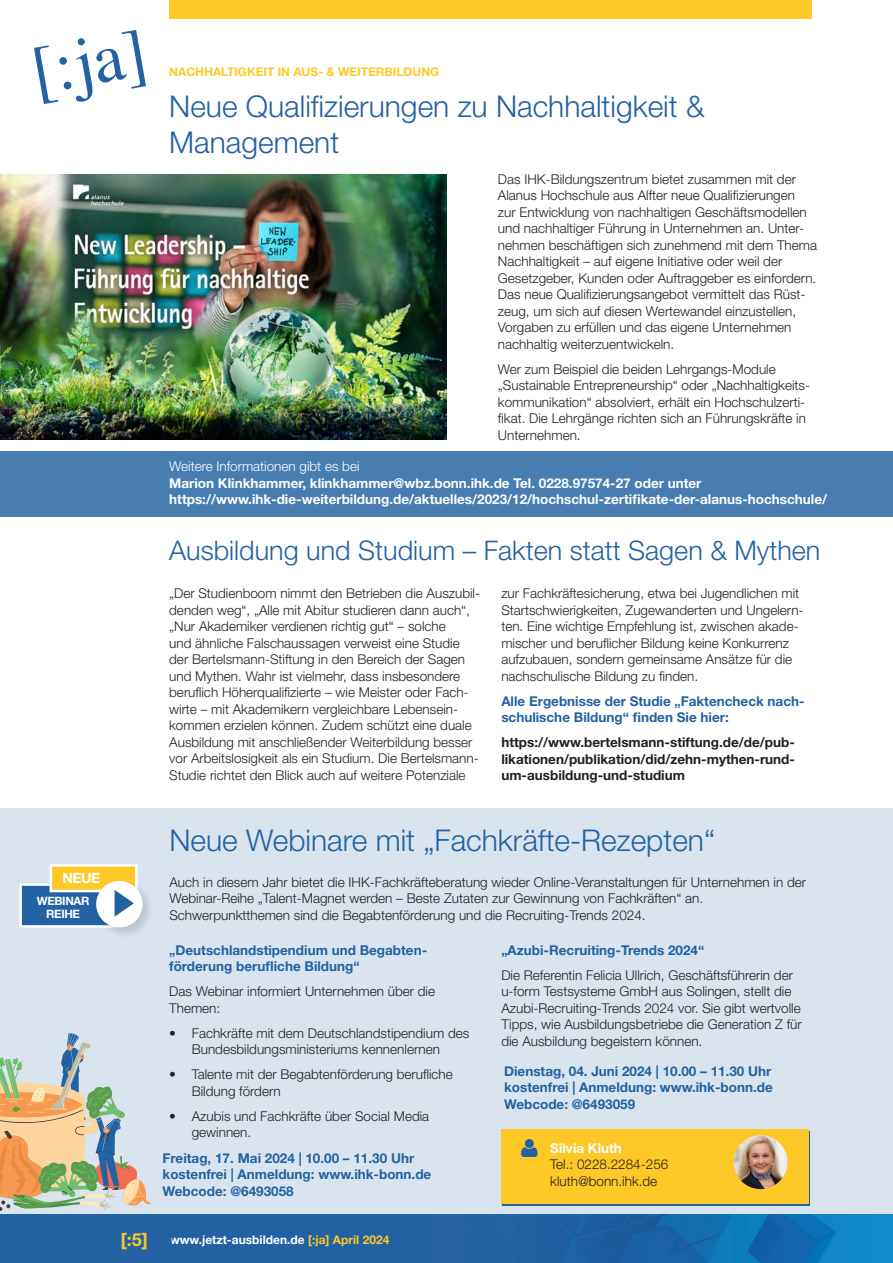
<style>
.page{position:relative;width:893px;height:1263px;background:#fff}
.page>*{position:absolute;margin:0;border:0;box-sizing:border-box;transform-origin:0 0}
.t1{font:300 30px/36px "Helvetica Neue LT Std";color:#2262a3}
.t2{font:300 27px "Helvetica Neue LT Std";color:#2262a3}
.t3{font:700 18px "Helvetica Neue LT Std";color:#fec927}
.t4{font:700 14.1px "Helvetica Neue LT Std";color:#fff}
.t5{font:300 13.5px/16.5px "Helvetica Neue LT Std";color:#231f20}
.t6{font:700 13.5px/16.5px "Helvetica Neue LT Std";color:#2262a3}
.t7{font:700 13.5px/16.5px "Helvetica Neue LT Std";color:#fff}
.t8{font:700 13.5px/16.5px "Helvetica Neue LT Std";color:#231f20;text-align:justify}
.t9{font:700 12px "Helvetica Neue LT Std";color:#fff}
.t10{font:700 12px "Helvetica Neue LT Std";color:#fec927}
.t11{font:700 11.55px/13.8px "Helvetica Neue LT Std";letter-spacing:-.03em;color:#fff;text-align:center}
.s1{font-weight:300}
.s2{color:#fec927}
.s3{font-weight:700;color:#fff}
</style>
<div class="page">
<div style="left:0;top:1214px;width:893px;height:49px;background:#2262a2"></div>
<img style="left:567px;top:1214px;width:326px;height:49px">
<div style="left:169px;top:0;width:643px;height:19px;background:#fec927"></div>
<svg style="left:34px;top:30px;width:112px;height:74px"></svg>
<img style="left:0;top:174px;width:446px;height:266px">
<div style="left:0;top:451px;width:893px;height:66px;background:#487db2"></div>
<div style="left:0;top:809px;width:893px;height:405px;background:#d9e4ef"></div>
<div style="left:502px;top:1131px;width:307px;height:74px;background:#fec927"></div>
<div style="left:501px;top:1129px;width:308px;height:74px;background:#fec927"></div>
<img style="left:733px;top:1135px;width:54px;height:54px;border-radius:27px">
<svg style="left:521px;top:1139px;width:16px;height:18px"></svg>
<div style="left:19px;top:883px;width:96px;height:45px;background:#2262a3;border:3px solid #fff"></div>
<div style="left:50px;top:864px;width:88px;height:28px;background:#fec927;border:3px solid #fff"></div>
<div style="left:94px;top:879px;width:61px;height:61px;background:#231f20;opacity:.16"></div>
<div style="left:96px;top:881px;width:47px;height:46px;background:#fff;border-radius:50%"></div>
<svg style="left:115px;top:890px;width:19px;height:27px"></svg>
<svg style="left:0;top:1033px;width:151px;height:178px"></svg>
<p class="t4" style="left:62px;top:869px;width:39px">NEUE</p>
<p class="t11" style="left:37px;top:893px;width:54px">WEBINAR<br>REIHE</p>
<p class="t10" style="left:169px;top:64px;width:272px">NACHHALTIGKEIT IN AUS- &amp; WEITERBILDUNG</p>
<p class="t1" style="left:169px;top:88px;width:537px">Neue Qualifizierungen zu Nachhaltigkeit &amp;<br>Management</p>
<p class="t5" style="left:498px;top:171px;width:321px">Das IHK-Bildungszentrum bietet zusammen mit der Alanus Hochschule aus Alfter neue Qualifizierungen<br>zur Entwicklung von nachhaltigen Geschäftsmodellen und nachhaltiger Führung in Unternehmen an. Unter&shy;nehmen beschäftigen sich zunehmend mit dem Thema Nachhaltigkeit – auf eigene Initiative oder weil der Gesetzgeber, Kunden oder Auftraggeber es einfordern.<br>Das neue Qualifizierungsangebot vermittelt das Rüst&shy;zeug, um sich auf diesen Wertewandel einzustellen, Vorgaben zu erfüllen und das eigene Unternehmen nachhaltig weiterzuentwickeln.</p>
<p class="t5" style="left:498px;top:361px;width:314px">Wer zum Beispiel die beiden Lehrgangs-Module „Sustainable Entrepreneurship“ oder „Nachhaltigkeits&shy;kommunikation“ absolviert, erhält ein Hochschulzerti&shy;fikat. Die Lehrgänge richten sich an Führungskräfte in Unternehmen.</p>
<p class="t7" style="left:169px;top:458px;width:659px"><span class="s1">Weitere Informationen gibt es bei<br></span>Marion Klinkhammer, klinkhammer@wbz.bonn.ihk.de Tel. 0228.97574-27 oder unter https://www.ihk-die-weiterbildung.de/aktuelles/2023/12/hochschul-zertifikate-der-alanus-hochschule/</p>
<p class="t2" style="left:169px;top:534px;width:653px">Ausbildung und Studium – Fakten statt Sagen &amp; Mythen</p>
<p class="t5" style="left:169px;top:585px;width:312px">„Der Studienboom nimmt den Betrieben die Auszubil&shy;denden weg“, „Alle mit Abitur studieren dann auch“, „Nur Akademiker verdienen richtig gut“ – solche<br>und ähnliche Falschaussagen verweist eine Studie der Bertelsmann-Stiftung in den Bereich der Sagen und Mythen. Wahr ist vielmehr, dass insbesondere beruflich Höherqualifizierte – wie Meister oder Fach&shy;wirte – mit Akademikern vergleichbare Lebensein&shy;kommen erzielen können. Zudem schützt eine duale Ausbildung mit anschließender Weiterbildung besser vor Arbeitslosigkeit als ein Studium. Die Bertelsmann-Studie richtet den Blick auch auf weitere Potenziale</p>
<p class="t5" style="left:501px;top:585px;width:304px">zur Fachkräftesicherung, etwa bei Jugendlichen mit Startschwierigkeiten, Zugewanderten und Ungelern&shy;ten. Eine wichtige Empfehlung ist, zwischen akade&shy;mischer und beruflicher Bildung keine Konkurrenz aufzubauen, sondern gemeinsame Ansätze für die nachschulische Bildung zu finden.</p>
<p class="t6" style="left:501px;top:692px;width:305px">Alle Ergebnisse der Studie „Faktencheck nach&shy;schulische Bildung“ finden Sie hier:</p>
<p class="t8" style="left:501px;top:734px;width:295px">https://www.bertelsmann-stiftung.de/de/pub&shy;likationen/publikation/did/zehn-mythen-rund&shy;um-ausbildung-und-studium</p>
<p class="t1" style="left:169px;top:821px;width:547px">Neue Webinare mit „Fachkräfte-Rezepten“</p>
<p class="t5" style="left:169px;top:873px;width:638px">Auch in diesem Jahr bietet die IHK-Fachkräfteberatung wieder Online-Veranstaltungen für Unternehmen in der<br>Webinar-Reihe „Talent-Magnet werden – Beste Zutaten zur Gewinnung von Fachkräften“ an.<br>Schwerpunktthemen sind die Begabtenförderung und die Recruiting-Trends 2024.</p>
<p class="t6" style="left:169px;top:941px;width:259px">„Deutschlandstipendium und Begabten&shy;förderung berufliche Bildung“</p>
<p class="t5" style="left:169px;top:983px;width:267px">Das Webinar informiert Unternehmen über die<br>Themen:</p>
<p class="t5" style="left:169px;top:1024px;width:302px;text-align:center">• Fachkräfte mit dem Deutschlandstipendium des<br>Bundesbildungsministeriums kennenlernen</p>
<p class="t5" style="left:192px;top:1066px;width:263px;text-indent:-23px">• Talente mit der Begabtenförderung berufliche<br>Bildung fördern</p>
<p class="t5" style="left:192px;top:1107px;width:239px;text-indent:-23px">• Azubis und Fachkräfte über Social Media gewinnen.</p>
<p class="t6" style="left:163px;top:1149px;width:270px">Freitag, 17. Mai 2024 | 10.00 – 11.30 Uhr kostenfrei | Anmeldung: www.ihk-bonn.de<br>Webcode: @6493058</p>
<p class="t3" style="left:121px;top:1228px;width:28px">[:5]</p>
<p class="t9" style="left:170px;top:1232px;width:221px">www.jetzt-ausbilden.de <span class="s2">[:ja] April 2024</span></p>
<p class="t6" style="left:501px;top:941px;width:204px">„Azubi-Recruiting-Trends 2024“</p>
<p class="t5" style="left:501px;top:966px;width:302px">Die Referentin Felicia Ullrich, Geschäftsführerin der u-form Testsysteme GmbH aus Solingen, stellt die Azubi-Recruiting-Trends 2024 vor. Sie gibt wertvolle Tipps, wie Ausbildungsbetriebe die Generation Z für die Ausbildung begeistern können.</p>
<p class="t6" style="left:504px;top:1062px;width:270px;text-align:justify">Dienstag, 04. Juni 2024 | 10.00 – 11.30 Uhr kostenfrei | Anmeldung: www.ihk-bonn.de Webcode: @6493059</p>
<p class="t5" style="left:550px;top:1139px;width:120px"><span class="s3">Silvia Kluth<br></span>Tel.: 0228.2284-256 kluth@bonn.ihk.de</p>
</div>
